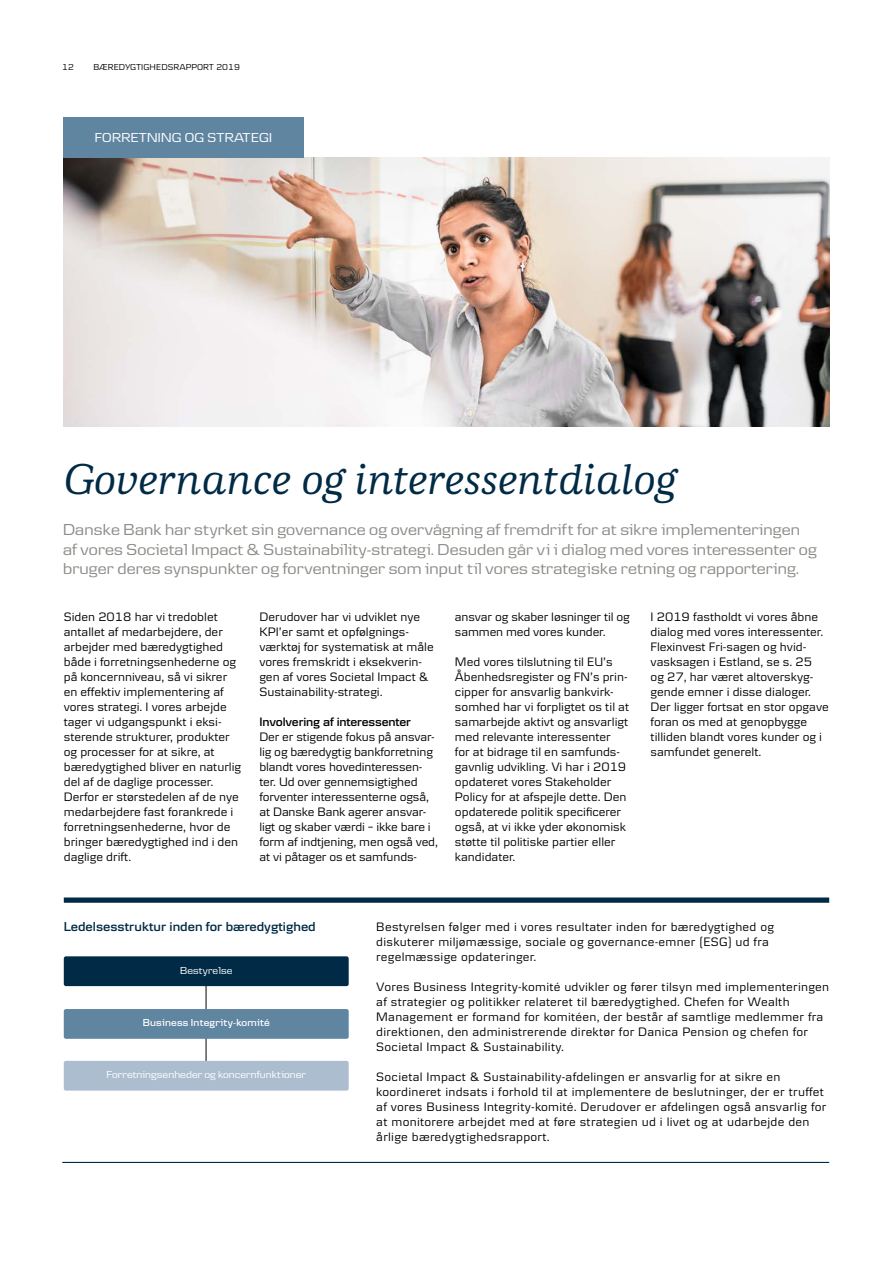
<style>
.page{position:relative;width:893px;height:1263px;background:#fff}
.page>*{position:absolute;margin:0;border:0;box-sizing:border-box;transform-origin:0 0}
.t1{font:italic 500 45px "Danske Human";color:#002a45}
.t2{font:16.5px/19.5px "Danske Headline";letter-spacing:.01em;color:#8c8c88}
.t3{font:600 13.5px "Danske Textv 2";color:#002a45}
.t4{font:13.5px "Danske Headline";letter-spacing:.02em;color:#fff}
.t5{font:12.75px/15px "Danske Textv 2";color:#000}
.t6{font:12.75px/15px "Danske Textv 2";letter-spacing:.02em;color:#000}
.t7{font:600 12.75px "Danske Textv 2";letter-spacing:-.01em;color:#000}
.t8{font:10.5px "Danske Headline";letter-spacing:.01em;color:#fff}
.t9{font:600 10.5px "Danske Headline";letter-spacing:.02em;color:#fff}
.t10{font:9px "Danske Textv 2";letter-spacing:.005em;color:#000}
</style>
<div class="page">
<img style="left:64px;top:158px;width:765px;height:268px">
<div style="left:64px;top:897px;width:765px;height:6px;background:#002a45"></div>
<hr style="left:206px;top:961px;width:1px;height:125px;background:#000">
<div style="left:64px;top:1061px;width:285px;height:29px;background:#acbdd0;border-radius:2px"></div>
<div style="left:64px;top:956px;width:285px;height:30px;background:#002a45;border-radius:2px"></div>
<div style="left:64px;top:1009px;width:285px;height:30px;background:#6085a1;border-radius:2px"></div>
<hr style="left:62px;top:1162px;width:767px;height:1px;background:#002a45">
<div style="left:64px;top:117px;width:240px;height:41px;background:#6085a1"></div>
<p class="t10" style="left:62px;top:62px;width:13px">12</p>
<p class="t10" style="left:94px;top:62px;width:148px">BÆREDYGTIGHEDSRAPPORT 2019</p>
<p class="t4" style="left:95px;top:130px;width:179px">FORRETNING OG STRATEGI</p>
<h1 class="t1" style="left:64px;top:454px;width:615px">Governance og interessentdialog</h1>
<p class="t2" style="left:63px;top:520px;width:755px">Danske Bank har styrket sin governance og overvågning af fremdrift for at sikre implementeringen af vores Societal Impact &amp; Sustainability-strategi. Desuden går vi i dialog med vores interessenter og bruger deres synspunkter og forventninger som input til vores strategiske retning og rapportering.</p>
<p class="t5" style="left:64px;top:609px;width:179px">Siden 2018 har vi tredoblet antallet af medarbejdere, der arbejder med bæredygtighed både i forretningsenhederne og på koncernniveau, så vi sikrer en effektiv implementering af vores strategi. I vores arbejde tager vi udgangspunkt i eksi&shy;sterende strukturer, produkter og processer for at sikre, at bæredygtighed bliver en naturlig del af de daglige processer.<br>Derfor er størstedelen af de nye medarbejdere fast forankrede i forretningsenhederne, hvor de bringer bæredygtighed ind i den daglige drift.</p>
<p class="t5" style="left:259px;top:609px;width:176px">Derudover har vi udviklet nye<br>KPI’er samt et opfølgnings&shy;værktøj for systematisk at måle vores fremskridt i eksekverin&shy;gen af vores Societal Impact &amp;<br>Sustainability-strategi.</p>
<p class="t7" style="left:259px;top:715px;width:153px">Involvering af interessenter</p>
<p class="t5" style="left:259px;top:729px;width:180px">Der er stigende fokus på ansvar&shy;lig og bæredygtig bankforretning blandt vores hovedinteressen&shy;ter. Ud over gennemsigtighed forventer interessenterne også, at Danske Bank agerer ansvar&shy;ligt og skaber værdi – ikke bare i form af indtjening, men også ved, at vi påtager os et samfunds-</p>
<p class="t5" style="left:455px;top:609px;width:176px">ansvar og skaber løsninger til og sammen med vores kunder.</p>
<p class="t5" style="left:455px;top:654px;width:176px">Med vores tilslutning til EU’s<br>Åbenhedsregister og FN’s prin&shy;cipper for ansvarlig bankvirk&shy;somhed har vi forpligtet os til at samarbejde aktivt og ansvarligt med relevante interessenter<br>for at bidrage til en samfunds&shy;gavnlig udvikling. Vi har i 2019 opdateret vores Stakeholder<br>Policy for at afspejle dette. Den opdaterede politik specificerer også, at vi ikke yder økonomisk støtte til politiske partier eller kandidater.</p>
<p class="t5" style="left:651px;top:609px;width:180px">I 2019 fastholdt vi vores åbne dialog med vores interessenter.<br>Flexinvest Fri-sagen og hvid&shy;vasksagen i Estland, se s. 25 og 27, har været altoverskyg&shy;gende emner i disse dialoger.<br>Der ligger fortsat en stor opgave foran os med at genopbygge tilliden blandt vores kunder og i samfundet generelt.</p>
<p class="t3" style="left:64px;top:919px;width:253px">Ledelsesstruktur inden for bæredygtighed</p>
<p class="t8" style="left:180px;top:964px;width:54px">Bestyrelse</p>
<p class="t9" style="left:143px;top:1017px;width:128px">Business Integrity-komité</p>
<p class="t8" style="left:106px;top:1068px;width:201px">Forretningsenheder og koncernfunktioner</p>
<p class="t6" style="left:376px;top:919px;width:399px">Bestyrelsen følger med i vores resultater inden for bæredygtighed og diskuterer miljømæssige, sociale og governance-emner (ESG) ud fra regelmæssige opdateringer.</p>
<p class="t6" style="left:376px;top:979px;width:454px">Vores Business Integrity-komité udvikler og fører tilsyn med implementeringen af strategier og politikker relateret til bæredygtighed. Chefen for Wealth Management er formand for komitéen, der består af samtlige medlemmer fra direktionen, den administrerende direktør for Danica Pension og chefen for Societal Impact &amp; Sustainability.</p>
<p class="t6" style="left:376px;top:1069px;width:452px">Societal Impact &amp; Sustainability-afdelingen er ansvarlig for at sikre en koordineret indsats i forhold til at implementere de beslutninger, der er truffet af vores Business Integrity-komité. Derudover er afdelingen også ansvarlig for at monitorere arbejdet med at føre strategien ud i livet og at udarbejde den årlige bæredygtighedsrapport.</p>
</div>
